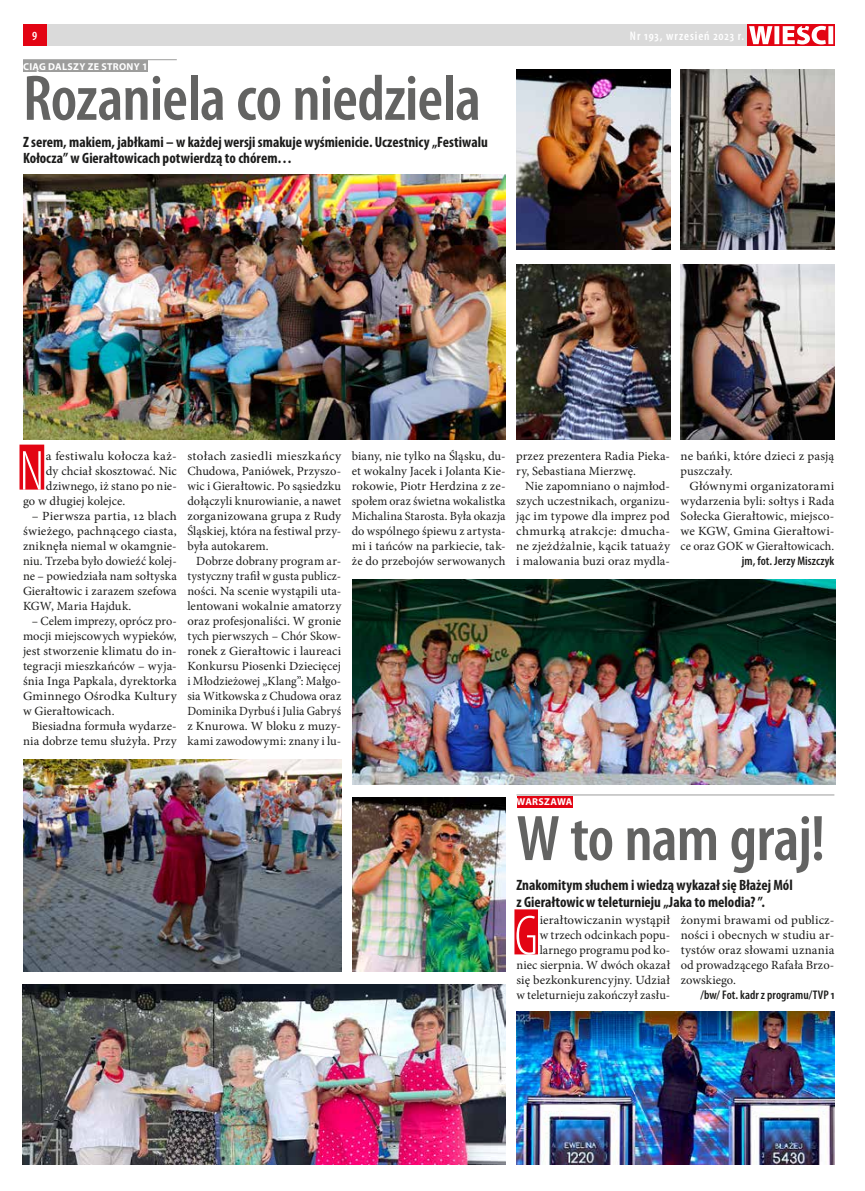
<style>
.page{position:relative;width:865px;height:1191px;background:#fff}
.page>*{position:absolute;margin:0;border:0;box-sizing:border-box;transform-origin:0 0}
.t1{font:600 condensed 65px "Myriad Pro";letter-spacing:-.015em;color:#636362}
.t2{font:300 condensed 57px "Myriad Pro";color:#fff}
.t3{font:700 condensed 15px/16.2px "Myriad Pro";color:#1c1c1b}
.t4{font:12.5px/15px "Minion Pro";letter-spacing:.005em;color:#1c1c1b;text-align:justify}
.t5{font:12.5px/15px "Minion Pro";letter-spacing:.005em;color:#1c1c1b;text-align:justify;scale:1.05 1}
.t6{font:12.5px/15px "Minion Pro";letter-spacing:.005em;color:#1c1c1b;scale:1.04 1}
.t7{font:600 condensed 12.5px "Myriad Pro";letter-spacing:.01em;color:#1c1c1b}
.t8{font:600 condensed 12.5px "Myriad Pro";letter-spacing:.075em;color:#fff}
.t9{font:700 10px "Myriad Pro";letter-spacing:.03em;color:#fff}
</style>
<div class="page">
<div style="left:23px;top:25px;width:811px;height:21px;background:#dadada"></div>
<svg style="left:747px;top:25px;width:87px;height:21px"></svg>
<svg style="left:749px;top:26px;width:84px;height:18px;background:#f3969c"></svg>
<div style="left:23px;top:25px;width:23px;height:21px;background:#e30413"></div>
<div style="left:23px;top:60px;width:124px;height:12px;background:#9d9d9c"></div>
<hr style="left:23px;top:59px;width:154px;height:1px;background:#9d9d9c">
<div style="left:19px;top:444px;width:25px;height:45px;background:#e30413"></div>
<div style="left:516px;top:795px;width:56px;height:12px;background:#e30413"></div>
<hr style="left:516px;top:794px;width:318px;height:1px;background:#9d9d9c">
<div style="left:514px;top:909px;width:24px;height:45px;background:#e30413"></div>
<img style="left:516px;top:1012px;width:318px;height:152px">
<img style="left:23px;top:175px;width:483px;height:264px">
<img style="left:516px;top:70px;width:154px;height:180px">
<img style="left:516px;top:265px;width:154px;height:174px">
<img style="left:680px;top:70px;width:154px;height:180px">
<img style="left:680px;top:265px;width:154px;height:174px">
<img style="left:352px;top:579px;width:483px;height:205px">
<img style="left:23px;top:984px;width:482px;height:180px">
<img style="left:23px;top:759px;width:318px;height:212px">
<img style="left:352px;top:797px;width:153px;height:174px">
<p class="t8" style="left:32px;top:28px;width:7px">9</p>
<p class="t8" style="left:630px;top:28px;width:116px">Nr 193, wrzesień 2023 r.</p>
<p class="t9" style="left:23px;top:60px;width:126px">CIĄG DALSZY ZE STRONY 1</p>
<h1 class="t1" style="left:23px;top:58px;width:459px">Rozaniela co niedziela</h1>
<p class="t3" style="left:23px;top:133px;width:466px">Z serem, makiem, jabłkami – w każdej wersji smakuje wyśmienicie. Uczestnicy „Festiwalu<br>Kołocza” w Gierałtowicach potwierdzą to chórem…</p>
<h2 class="t2" style="left:19px;top:437px;width:26px">N</h2>
<p class="t5" style="left:46px;top:448px;width:126px">a festiwalu kołocza każ-</p>
<p class="t4" style="left:46px;top:463px;width:132px">dy chciał skosztować. Nic</p>
<p class="t4" style="left:46px;top:478px;width:132px">dziwnego, iż stano po nie-</p>
<p class="t4" style="left:23px;top:493px;width:104px">go w długiej kolejce.</p>
<p class="t5" style="left:23px;top:508px;width:148px;text-indent:9px">– Pierwsza partia, 12 blach świeżego, pachnącego ciasta, zniknęła niemal w okamgnie&shy;niu. Trzeba było dowieźć kolej&shy;ne – powiedziała nam sołtyska Gierałtowic i zarazem szefowa KGW, Maria Hajduk.</p>
<p class="t4" style="left:23px;top:613px;width:155px;text-indent:9px">– Celem imprezy, oprócz pro&shy;mocji miejscowych wypieków, jest stworzenie klimatu do in&shy;tegracji mieszkańców – wyja&shy;śnia Inga Papkala, dyrektorka Gminnego Ośrodka Kultury w Gierałtowicach.</p>
<p class="t4" style="left:23px;top:718px;width:155px;text-align:right">Biesiadna formuła wydarze&shy;nia dobrze temu służyła. Przy</p>
<p class="t5" style="left:187px;top:448px;width:148px">stołach zasiedli mieszkańcy Chudowa, Paniówek, Przyszo&shy;wic i Gierałtowic. Po sąsiedzku dołączyli knurowianie, a nawet zorganizowana grupa z Rudy Śląskiej, która na festiwal przy&shy;była autokarem.</p>
<p class="t4" style="left:187px;top:553px;width:155px;text-indent:9px">Dobrze dobrany program ar&shy;tystyczny trafił w gusta publicz&shy;ności. Na scenie wystąpili uta&shy;lentowani wokalnie amatorzy oraz profesjonaliści. W gronie tych pierwszych – Chór Skow&shy;ronek z Gierałtowic i laureaci Konkursu Piosenki Dziecięcej i Młodzieżowej „Klang”: Małgo&shy;sia Witkowska z Chudowa oraz Dominika Dyrbuś i Julia Gabryś z Knurowa. W bloku z muzy&shy;kami zawodowymi: znany i lu-</p>
<p class="t4" style="left:352px;top:448px;width:155px">biany, nie tylko na Śląsku, du&shy;et wokalny Jacek i Jolanta Kie&shy;rokowie, Piotr Herdzina z ze&shy;społem oraz świetna wokalistka Michalina Starosta. Była okazja do wspólnego śpiewu z artysta&shy;mi i tańców na parkiecie, tak&shy;że do przebojów serwowanych</p>
<p class="t4" style="left:516px;top:448px;width:155px">przez prezentera Radia Pieka&shy;ry, Sebastiana Mierzwę.</p>
<p class="t4" style="left:516px;top:478px;width:155px;text-indent:9px">Nie zapomniano o najmłod&shy;szych uczestnikach, organizu&shy;jąc im typowe dla imprez pod chmurką atrakcje: dmucha&shy;ne zjeżdżalnie, kącik tatuaży i malowania buzi oraz mydla-</p>
<p class="t6" style="left:680px;top:448px;width:149px">ne bańki, które dzieci z pasją puszczały.</p>
<p class="t5" style="left:680px;top:478px;width:148px;text-indent:9px">Głównymi organizatorami wydarzenia byli: sołtys i Rada Sołecka Gierałtowic, miejsco&shy;we KGW, Gmina Gierałtowi&shy;ce oraz GOK w Gierałtowicach.</p>
<p class="t7" style="left:741px;top:553px;width:94px">jm, fot. Jerzy Miszczyk</p>
<p class="t9" style="left:516px;top:795px;width:57px">WARSZAWA</p>
<h1 class="t1" style="left:516px;top:798px;width:310px">W to nam graj!</h1>
<p class="t3" style="left:516px;top:877px;width:278px">Znakomitym słuchem i wiedzą wykazał się Błażej Mól z Gierałtowic w teleturnieju „Jaka to melodia? ”.</p>
<h2 class="t2" style="left:514px;top:902px;width:25px">G</h2>
<p class="t4" style="left:516px;top:913px;width:155px;text-align:right">ierałtowiczanin wystąpił<br>w trzech odcinkach popu&shy;larnego programu pod ko&shy;niec sierpnia. W dwóch okazał się bezkonkurencyjny. Udział w teleturnieju zakończył zasłu-</p>
<p class="t6" style="left:680px;top:913px;width:149px;text-align:justify">żonymi brawami od publicz&shy;ności i obecnych w studiu ar&shy;tystów oraz słowami uznania od prowadzącego Rafała Brzo&shy;zowskiego.</p>
<p class="t7" style="left:700px;top:987px;width:135px">/bw/ Fot. kadr z programu/TVP 1</p>
</div>
